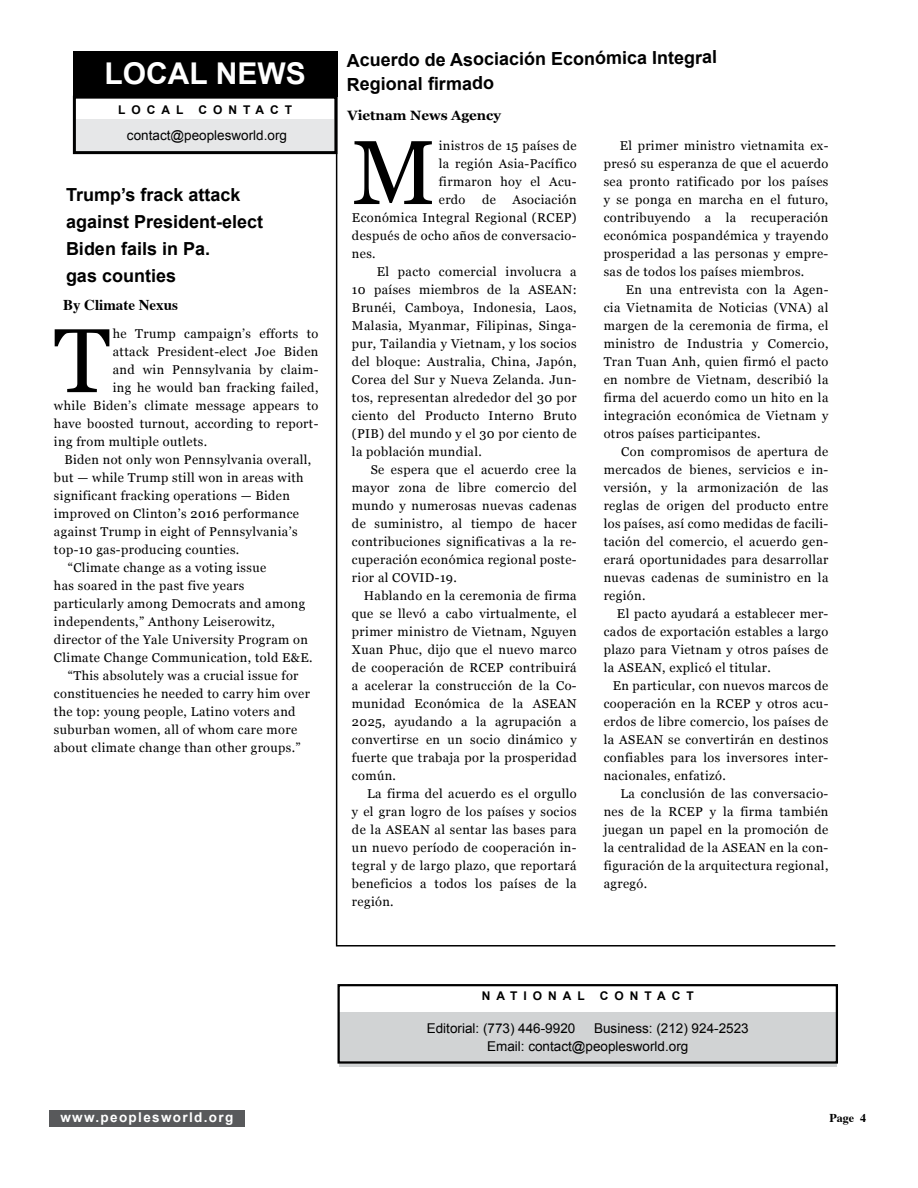
<style>
.page{position:relative;width:918px;height:1188px;background:#fff}
.page>*{position:absolute;margin:0;border:0;box-sizing:border-box;transform-origin:0 0}
.t1{font:90.75px "Georgia";color:#000}
.t2{font:700 30px "Arial";color:#fff}
.t3{font:700 18px/27px "Arial";color:#000}
.t4{font:700 15px "Times";color:#000}
.t5{font:13.5px/18px "Arial";color:#000}
.t6{font:700 13.5px "Arial";letter-spacing:.1em;color:#fff}
.t7{font:700 13.5px "Georgia";color:#000}
.t8{font:12.75px/18px "Georgia";letter-spacing:.03em;color:#000;text-align:justify}
.t9{font:700 12px "Arial";letter-spacing:.5em;color:#000}
.t10{font:700 12px "Times";color:#000}
</style>
<div class="page">
<hr style="left:336px;top:81px;width:1px;height:864px;background:#000">
<hr style="left:336px;top:945px;width:499px;height:2px;background:#000">
<div style="left:73px;top:51px;width:264px;height:45px;background:#000"></div>
<div style="left:49px;top:1110px;width:196px;height:17px;background:#58595b"></div>
<div style="left:76px;top:119px;width:258px;height:34px;background:#e6e7e8"></div>
<div style="left:73px;top:96px;width:264px;height:58px;border:3px solid #000"></div>
<div style="left:339px;top:1012px;width:498px;height:54px;background:#d1d3d4"></div>
<div style="left:338px;top:984px;width:500px;height:80px;border:2px solid #000"></div>
<h2 class="t2" style="left:105px;top:53px;width:199px">local news</h2>
<p class="t9" style="left:118px;top:102px;width:42px">Loca</p>
<p class="t9" style="left:176px;top:102px;width:9px">l</p>
<p class="t9" style="left:198px;top:102px;width:58px">c ontact</p>
<p class="t5" style="left:127px;top:126px;width:162px">contact@peoplesworld.org</p>
<h3 class="t3" style="left:66px;top:182px;width:199px">Trump’s frack attack against President-elect<br>Biden fails in Pa.<br>gas counties</h3>
<p class="t4" style="left:63px;top:291px;width:116px">By Climate Nexus</p>
<h1 class="t1" style="left:54px;top:295px;width:58px">T</h1>
<p class="t8" style="left:113px;top:324px;width:207px">he Trump campaign’s efforts to</p>
<p class="t8" style="left:113px;top:342px;width:207px">attack President-elect Joe Biden</p>
<p class="t8" style="left:113px;top:360px;width:207px">and win Pennsylvania by claim-</p>
<p class="t8" style="left:113px;top:378px;width:207px">ing he would ban fracking failed,</p>
<p class="t8" style="left:54px;top:396px;width:266px">while Biden’s climate message appears to</p>
<p class="t8" style="left:54px;top:414px;width:266px">have boosted turnout, according to report-</p>
<p class="t8" style="left:54px;top:432px;width:155px">ing from multiple outlets.</p>
<p class="t8" style="left:64px;top:450px;width:248px">Biden not only won Pennsylvania overall,</p>
<p class="t8" style="left:54px;top:468px;width:251px">but — while Trump still won in areas with</p>
<p class="t8" style="left:54px;top:486px;width:238px">significant fracking operations — Biden</p>
<p class="t8" style="left:54px;top:504px;width:247px">improved on Clinton’s 2016 performance</p>
<p class="t8" style="left:54px;top:522px;width:245px">against Trump in eight of Pennsylvania’s</p>
<p class="t8" style="left:54px;top:540px;width:187px">top-10 gas-producing counties.</p>
<p class="t8" style="left:68px;top:558px;width:200px">“Climate change as a voting issue</p>
<p class="t8" style="left:54px;top:576px;width:192px">has soared in the past five years</p>
<p class="t8" style="left:54px;top:594px;width:253px">particularly among Democrats and among</p>
<p class="t8" style="left:54px;top:612px;width:223px">independents,” Anthony Leiserowitz,</p>
<p class="t8" style="left:54px;top:630px;width:256px">director of the Yale University Program on</p>
<p class="t8" style="left:54px;top:648px;width:260px">Climate Change Communication, told E&amp;E.</p>
<p class="t8" style="left:68px;top:666px;width:232px">“This absolutely was a crucial issue for</p>
<p class="t8" style="left:54px;top:684px;width:257px">constituencies he needed to carry him over</p>
<p class="t8" style="left:54px;top:702px;width:243px">the top: young people, Latino voters and</p>
<p class="t8" style="left:54px;top:720px;width:245px">suburban women, all of whom care more</p>
<p class="t8" style="left:54px;top:738px;width:248px">about climate change than other groups.”</p>
<h3 class="t3" style="left:347px;top:46px;width:372px">Acuerdo de Asociación Económica Integral</h3>
<h3 class="t3" style="left:347px;top:71px;width:149px">Regional firmado</h3>
<p class="t7" style="left:347px;top:105px;width:155px">Vietnam News Agency</p>
<h1 class="t1" style="left:352px;top:106px;width:86px">M</h1>
<p class="t8" style="left:439px;top:136px;width:139px">inistros de 15 países de la región Asia-Pacífico firmaron hoy el Acu&shy;erdo</p>
<p class="t8" style="left:482px;top:190px;width:15px">de</p>
<p class="t8" style="left:352px;top:190px;width:226px;text-indent:160px">Asociación Económica Integral Regional (RCEP) después de ocho años de conversacio&shy;nes.</p>
<p class="t8" style="left:352px;top:262px;width:226px;text-indent:25px">El pacto comercial involucra a 10 países miembros de la ASEAN:<br>Brunéi, Camboya, Indonesia, Laos, Malasia, Myanmar, Filipinas, Singa&shy;pur, Tailandia y Vietnam, y los socios del bloque: Australia, China, Japón, Corea del Sur y Nueva Zelanda. Jun&shy;tos, representan alrededor del 30 por ciento del Producto Interno Bruto (PIB) del mundo y el 30 por ciento de la población mundial.</p>
<p class="t8" style="left:352px;top:460px;width:226px;text-indent:19px">Se espera que el acuerdo cree la mayor zona de libre comercio del mundo y numerosas nuevas cadenas de suministro, al tiempo de hacer contribuciones significativas a la re&shy;cuperación económica regional poste&shy;rior al COVID-19.</p>
<p class="t8" style="left:352px;top:586px;width:226px;text-indent:12px">Hablando en la ceremonia de firma que se llevó a cabo virtualmente, el primer ministro de Vietnam, Nguyen Xuan Phuc, dijo que el nuevo marco de cooperación de RCEP contribuirá a acelerar la construcción de la Co&shy;munidad Económica de la ASEAN 2025, ayudando a la agrupación a convertirse en un socio dinámico y fuerte que trabaja por la prosperidad común.</p>
<p class="t8" style="left:352px;top:784px;width:226px;text-indent:15px">La firma del acuerdo es el orgullo y el gran logro de los países y socios de la ASEAN al sentar las bases para un nuevo período de cooperación in&shy;tegral y de largo plazo, que reportará beneficios a todos los países de la región.</p>
<p class="t8" style="left:604px;top:136px;width:226px;text-indent:16px">El primer ministro vietnamita ex&shy;presó su esperanza de que el acuerdo sea pronto ratificado por los países y se ponga en marcha en el futuro, contribuyendo a la recuperación económica pospandémica y trayendo prosperidad a las personas y empre&shy;sas de todos los países miembros.</p>
<p class="t8" style="left:604px;top:280px;width:226px;text-indent:22px">En una entrevista con la Agen&shy;cia Vietnamita de Noticias (VNA) al margen de la ceremonia de firma, el ministro de Industria y Comercio, Tran Tuan Anh, quien firmó el pacto en nombre de Vietnam, describió la firma del acuerdo como un hito en la integración económica de Vietnam y otros países participantes.</p>
<p class="t8" style="left:604px;top:442px;width:226px;text-indent:18px">Con compromisos de apertura de mercados de bienes, servicios e in&shy;versión, y la armonización de las reglas de origen del producto entre los países, así como medidas de facili&shy;tación del comercio, el acuerdo gen&shy;erará oportunidades para desarrollar nuevas cadenas de suministro en la región.</p>
<p class="t8" style="left:604px;top:604px;width:226px;text-indent:13px">El pacto ayudará a establecer mer&shy;cados de exportación estables a largo plazo para Vietnam y otros países de la ASEAN, explicó el titular.</p>
<p class="t8" style="left:604px;top:676px;width:226px;text-indent:9px">En particular, con nuevos marcos de cooperación en la RCEP y otros acu&shy;erdos de libre comercio, los países de la ASEAN se convertirán en destinos confiables para los inversores inter&shy;nacionales, enfatizó.</p>
<p class="t8" style="left:604px;top:784px;width:226px;text-indent:17px">La conclusión de las conversacio&shy;nes de la RCEP y la firma también juegan un papel en la promoción de la centralidad de la ASEAN en la con&shy;figuración de la arquitectura regional, agregó.</p>
<p class="t6" style="left:60px;top:1109px;width:174px">www.peoplesworld.org</p>
<p class="t9" style="left:482px;top:988px;width:26px">n ati</p>
<p class="t9" style="left:533px;top:988px;width:53px">ona l</p>
<p class="t9" style="left:600px;top:988px;width:58px">c ontact</p>
<p class="t5" style="left:427px;top:1019px;width:150px">Editorial: (773) 446-9920</p>
<p class="t5" style="left:487px;top:1019px;width:263px;text-indent:107px">Business: (212) 924-2523<br>Email: contact@peoplesworld.org</p>
<p class="t10" style="left:829px;top:1106px;width:38px">Page 4</p>
</div>
